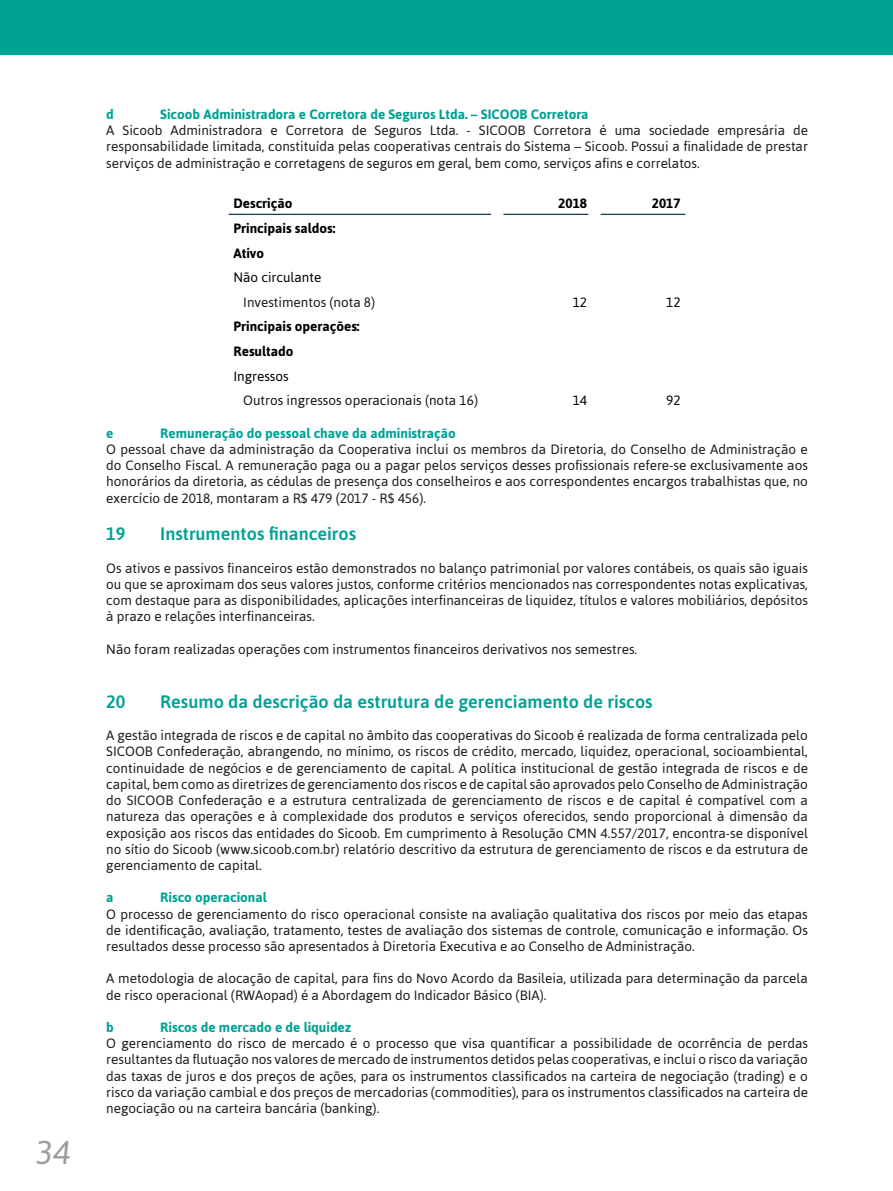
<style>
.page{position:relative;width:893px;height:1191px;background:#fff}
.page>*{position:absolute;margin:0;border:0;box-sizing:border-box;transform-origin:0 0}
.t1{font:italic 33px "Asap";color:#9d9d9c}
.t2{font:600 18px "Asap";color:#00a295}
.t3{font:13.5px/16.2px "Asap";color:#1f1b1c;text-align:justify}
.t4{font:700 13.5px "Asap";color:#00a295}
.t5{font:700 13.5px/24.6px "Asap";color:#000}
.t6{font:13.5px "Asap";color:#1b1516}
.t7{font:13.5px "Asap";color:#000}
</style>
<div class="page">
<div style="left:0;top:0;width:893px;height:54px;background:#00a295"></div>
<hr style="left:229px;top:214px;width:262px;height:1px;background:#003c41">
<hr style="left:503px;top:214px;width:85px;height:1px;background:#003c41">
<hr style="left:601px;top:214px;width:84px;height:1px;background:#003c41">
<h1 class="t1" style="left:35px;top:1133px;width:37px">34</h1>
<p class="t4" style="left:106px;top:106px;width:9px">d</p>
<p class="t4" style="left:160px;top:106px;width:350px">Sicoob Administradora e Corretora de Seguros Ltda. – SICOOB</p>
<p class="t4" style="left:531px;top:106px;width:59px">Corretora</p>
<p class="t3" style="left:106px;top:122px;width:703px">A Sicoob Administradora e Corretora de Seguros Ltda. - SI COO B Corretora é uma sociedade empresária de responsabilidade limitada, constituída pelas cooperativas centrais do Sistema – Sicoob. Possui a finalidade de prestar serviços de administração e corretagens de seguros em geral, bem como, serviços afins e correlatos.</p>
<p class="t5" style="left:233px;top:191px;width:60px">Descrição</p>
<p class="t5" style="left:558px;top:191px;width:30px">2018</p>
<p class="t5" style="left:652px;top:191px;width:30px">2017</p>
<p class="t5" style="left:233px;top:216px;width:103px">Principais saldos:<br>Ativo</p>
<p class="t7" style="left:233px;top:270px;width:89px">Não circulante</p>
<p class="t3" style="left:243px;top:294px;width:134px">I nvestimentos (nota 8)</p>
<p class="t7" style="left:573px;top:294px;width:16px">12</p>
<p class="t7" style="left:666px;top:294px;width:16px">12</p>
<p class="t5" style="left:233px;top:314px;width:128px">Principais operações:<br>Resultado</p>
<p class="t7" style="left:233px;top:368px;width:57px">I ngressos</p>
<p class="t6" style="left:243px;top:393px;width:236px">Outros ingressos operacionais (nota 16)</p>
<p class="t7" style="left:573px;top:393px;width:16px">14</p>
<p class="t7" style="left:666px;top:393px;width:16px">92</p>
<p class="t4" style="left:106px;top:425px;width:9px">e</p>
<p class="t4" style="left:160px;top:425px;width:297px">Remuneração do pessoal chave da administração</p>
<p class="t3" style="left:106px;top:441px;width:703px">O pessoal chave da administração da Cooperativa inclui os membros da Diretoria, do Conselho de Administração e do Conselho Fiscal. A remuneração paga ou a pagar pelos serviços desses profissionais refere-se exclusivamente aos honorários da diretoria, as cédulas de presença dos conselheiros e aos correspondentes encargos trabalhistas que, no exercício de 2018, montaram a R$ 479 (2017 - R$ 456).</p>
<h2 class="t2" style="left:106px;top:521px;width:21px">19</h2>
<h2 class="t2" style="left:160px;top:521px;width:197px">Instrumentos financeiros</h2>
<p class="t3" style="left:106px;top:560px;width:703px">Os ativos e passivos financeiros estão demonstrados no balanço patrimonial por valores contábeis, os quais são iguais ou que se aproximam dos seus valores justos, conforme critérios mencionados nas correspondentes notas explicativas, com destaque para as disponibilidades, aplicações interfinanceiras de liquidez, títulos e valores mobiliários, depósitos à prazo e relações interfinanceiras.</p>
<p class="t3" style="left:106px;top:641px;width:532px">Não foram realizadas operações com instrumentos financeiros derivativos nos semestres.</p>
<h2 class="t2" style="left:106px;top:689px;width:44px">20 R</h2>
<h2 class="t2" style="left:171px;top:689px;width:483px">esumo da descrição da estrutura de gerenciamento de riscos</h2>
<p class="t3" style="left:106px;top:727px;width:703px">A gestão integrada de riscos e de capital no âmbito das cooperativas do Sicoob é realizada de forma centralizada pelo SI COO B Confederação, abrangendo, no mínimo, os riscos de crédito, mercado, liquidez, operacional, socioambiental, continuidade de negócios e de gerenciamento de capital. A política institucional de gestão integrada de riscos e de capital, bem como as diretrizes de gerenciamento dos riscos e de capital são aprovados pelo Conselho de Administração do SI COO B Confederação e a estrutura centralizada de gerenciamento de riscos e de capital é compatível com a natureza das operações e à complexidade dos produtos e serviços oferecidos, sendo proporcional à dimensão da exposição aos riscos das entidades do Sicoob. Em cumprimento à Resolução CMN 4.557/2017, encontra-se disponível no sítio do Sicoob (www.sicoob.com.br) relatório descritivo da estrutura de gerenciamento de riscos e da estrutura de gerenciamento de capital.</p>
<p class="t4" style="left:106px;top:889px;width:9px">a</p>
<p class="t4" style="left:160px;top:889px;width:108px">Risco operacional</p>
<p class="t3" style="left:106px;top:905px;width:703px">O processo de gerenciamento do risco operacional consiste na avaliação qualitativa dos riscos por meio das etapas de identificação, avaliação, tratamento, testes de avaliação dos sistemas de controle, comunicação e informação. Os resultados desse processo são apresentados à Diretoria Executiva e ao Conselho de Administração.</p>
<p class="t3" style="left:106px;top:970px;width:703px">A metodologia de alocação de capital, para fins do Novo Acordo da Basileia, utilizada para determinação da parcela de risco operacional (RWAopad) é a Abordagem do I ndicador Básico (BIA).</p>
<p class="t4" style="left:106px;top:1019px;width:9px">b</p>
<p class="t4" style="left:160px;top:1019px;width:193px">Riscos de mercado e de liquidez</p>
<p class="t3" style="left:106px;top:1035px;width:703px">O gerenciamento do risco de mercado é o processo que visa quantificar a possibilidade de ocorrência de perdas resultantes da flutuação nos valores de mercado de instrumentos detidos pelas cooperativas, e inclui o risco da variação das taxas de juros e dos preços de ações, para os instrumentos classificados na carteira de negociação (trading) e o risco da variação cambial e dos preços de mercadorias (commodities), para os instrumentos classificados na carteira de negociação ou na carteira bancária (banking).</p>
</div>
